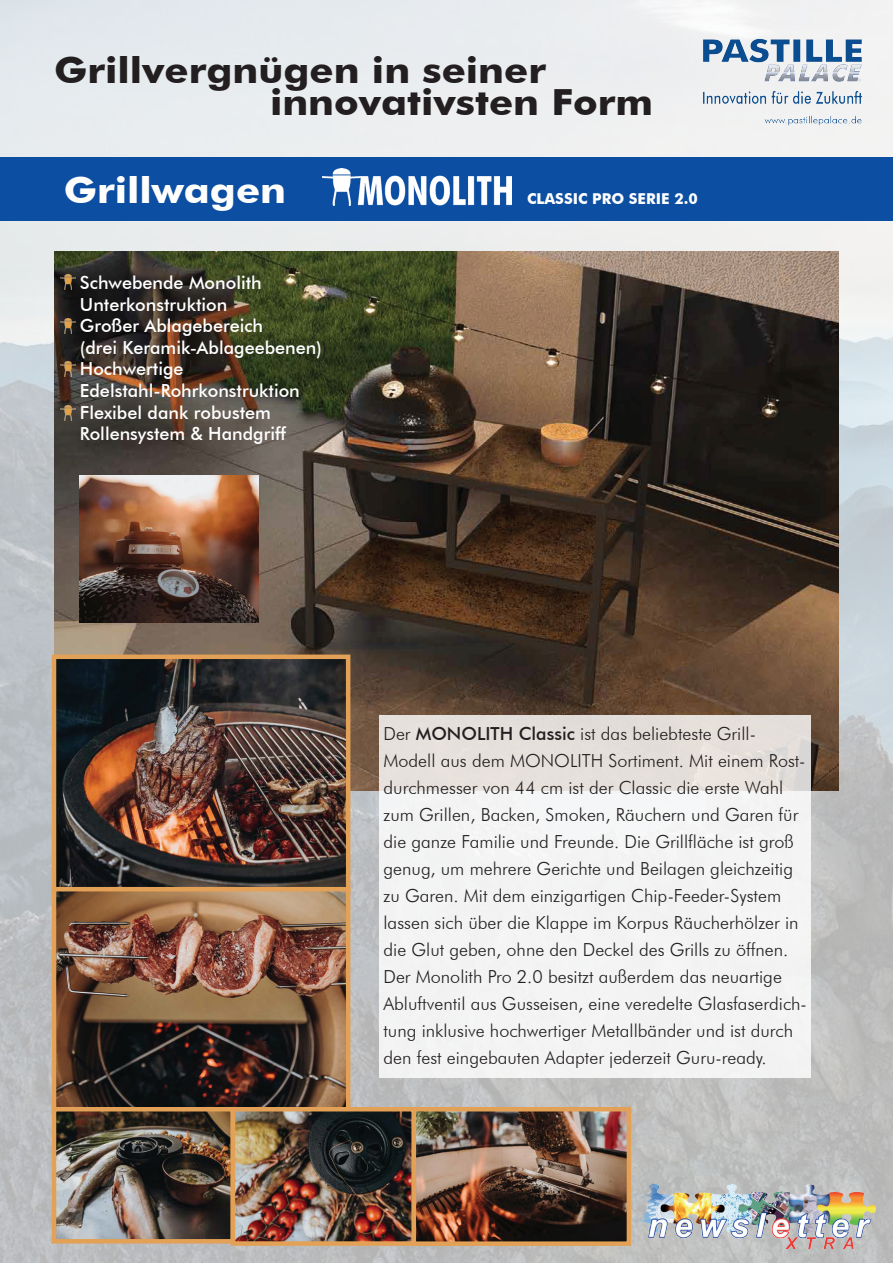
<style>
.page{position:relative;width:893px;height:1263px;background:#fff}
.page>*{position:absolute;margin:0;border:0;box-sizing:border-box;transform-origin:0 0}
.t1{font:700 36px/32.4px "Futura BT";color:#231f20;scale:1.1 1}
.t2{font:700 36px "Futura BT";color:#fefefd;scale:1.1 1}
.t3{font:300 18px/27px "Futura BT";color:#231f20}
.t4{font:500 18px/21.6px "Futura BT";color:#fff}
.t5{font:700 15px "Futura BT";color:#fff}
.s1{color:#231f20}
.s2{font-weight:500}
</style>
<div class="page">
<img style="left:0;top:0;width:893px;height:1263px">
<img style="left:634px;top:1184px;width:242px;height:64px">
<img style="left:697px;top:31px;width:171px;height:102px">
<img style="left:54px;top:252px;width:785px;height:539px">
<img style="left:57px;top:659px;width:288px;height:228px">
<div style="left:52px;top:654px;width:298px;height:239px;border:4px solid #e2a156"></div>
<img style="left:57px;top:892px;width:288px;height:214px">
<div style="left:52px;top:887px;width:298px;height:224px;border:4px solid #e2a156"></div>
<svg style="left:887px;top:1106px;width:6px;height:13px"></svg>
<div style="left:0;top:157px;width:893px;height:64px;background:#0c4ea2"></div>
<img style="left:80px;top:475px;width:178px;height:148px">
<img style="left:57px;top:1112px;width:173px;height:126px">
<div style="left:52px;top:1107px;width:183px;height:136px;border:4px solid #e2a156"></div>
<img style="left:323px;top:168px;width:188px;height:38px">
<img style="left:60px;top:274px;width:16px;height:15px">
<img style="left:60px;top:318px;width:16px;height:15px">
<img style="left:60px;top:362px;width:16px;height:15px">
<img style="left:60px;top:405px;width:16px;height:15px">
<img style="left:417px;top:1112px;width:209px;height:129px">
<div style="left:412px;top:1107px;width:219px;height:139px;border:4px solid #e2a156"></div>
<img style="left:236px;top:1112px;width:175px;height:129px">
<div style="left:231px;top:1107px;width:185px;height:139px;border:4px solid #e2a156"></div>
<svg style="left:379px;top:715px;width:431px;height:363px;fill:#f3f3f3"></svg>
<h1 class="t1" style="left:270px;top:53px;width:350px;text-indent:-216px">Grillvergnügen in seiner innovativsten Form</h1>
<h1 class="t2" style="left:64px;top:168px;width:204px">Grillwagen</h1>
<p class="t4" style="left:80px;top:272px;width:249px">Schwebende Monolith<br>Unterkonstruktion<br>Großer Ablagebereich<br>(drei Keramik-Ablageebenen)<span class="s1">)<br></span>Hochwertige<br>Edelstahl-Rohrkonstruktion<br>Flexibel dank robustem<br>Rollensystem &amp; Handgriff</p>
<p class="t5" style="left:527px;top:190px;width:172px">CLASSIC PRO SERIE 2.0</p>
<p class="t3" style="left:383px;top:719px;width:425px">Der <span class="s2">MONOLITH Classic</span> ist das beliebteste Grill-Modell aus dem MONOLITH Sortiment. Mit einem Rost&shy;durchmesser von 44 cm ist der Classic die erste Wahl zum Grillen, Backen, Smoken, Räuchern und Garen für die ganze Familie und Freunde. Die Grillfläche ist groß genug, um mehrere Gerichte und Beilagen gleichzeitig zu Garen. Mit dem einzigartigen Chip-Feeder-System lassen sich über die Klappe im Korpus Räucherhölzer in die Glut geben, ohne den Deckel des Grills zu öffnen.<br>Der Monolith Pro 2.0 besitzt außerdem das neuartige Abluftventil aus Gusseisen, eine veredelte Glasfaserdich&shy;tung inklusive hochwertiger Metallbänder und ist durch den fest eingebauten Adapter jederzeit Guru-ready.</p>
</div>
